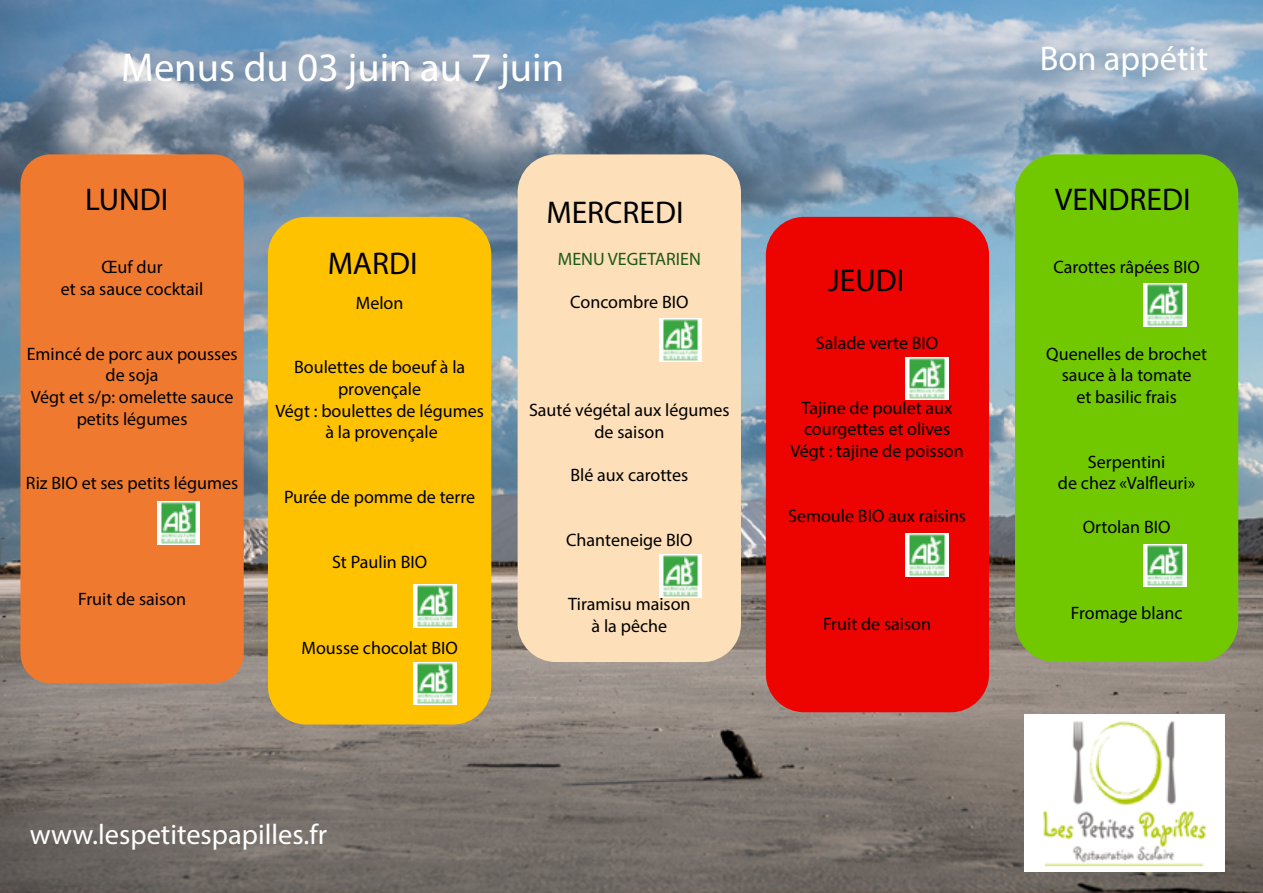
<style>
.page{position:relative;width:1263px;height:893px;background:#fff}
.page>*{position:absolute;margin:0;border:0;box-sizing:border-box;transform-origin:0 0}
.t1{font:40.5px "Myriad Pro";color:#fff}
.t2{font:34.5px "Myriad Pro";color:#fff}
.t3{font:31.5px "Myriad Pro";color:#000}
.t4{font:28.5px "Myriad Pro";color:#fff}
.t5{font:18px/21.6px "Myriad Pro";color:#000;text-align:center}
.t6{font:18px "Myriad Pro";color:#1d591a}
</style>
<div class="page">
<img style="left:0;top:0;width:1263px;height:893px">
<div style="left:1015px;top:154px;width:223px;height:508px;background:#71c800;border-radius:40px"></div>
<div style="left:766px;top:217px;width:223px;height:495px;background:#ed0400;border-radius:38px"></div>
<div style="left:518px;top:154px;width:223px;height:508px;background:#fddfb9;border-radius:38px"></div>
<div style="left:268px;top:217px;width:223px;height:507px;background:#fec200;border-radius:38px"></div>
<div style="left:20px;top:154px;width:224px;height:529px;background:#ef7a2f;border-radius:30px"></div>
<img style="left:1024px;top:714px;width:200px;height:158px">
<img style="left:1144px;top:284px;width:42px;height:42px">
<img style="left:1144px;top:544px;width:42px;height:43px">
<img style="left:414px;top:662px;width:42px;height:42px">
<img style="left:414px;top:585px;width:42px;height:42px">
<img style="left:157px;top:502px;width:43px;height:42px">
<img style="left:659px;top:319px;width:43px;height:42px">
<img style="left:905px;top:357px;width:43px;height:43px">
<img style="left:905px;top:534px;width:43px;height:42px">
<img style="left:659px;top:555px;width:43px;height:42px">
<h1 class="t1" style="left:121px;top:42px;width:444px">Menus du 03 juin au 7 juin</h1>
<h3 class="t3" style="left:85px;top:180px;width:85px">LUNDI</h3>
<p class="t5" style="left:61px;top:256px;width:144px">Œuf dur<br>et sa sauce cocktail</p>
<p class="t5" style="left:27px;top:343px;width:212px">Emincé de porc aux pousses de soja<br>Végt et s/p: omelette sauce petits légumes</p>
<p class="t5" style="left:26px;top:472px;width:214px">Riz BIO et ses petits légumes</p>
<p class="t5" style="left:78px;top:587px;width:110px">Fruit de saison</p>
<h3 class="t3" style="left:328px;top:244px;width:91px">MARDI</h3>
<p class="t5" style="left:356px;top:291px;width:49px">Melon</p>
<p class="t5" style="left:275px;top:356px;width:210px">Boulettes de boeuf à la provençale<br>Végt : boulettes de légumes à la provençale</p>
<p class="t5" style="left:284px;top:486px;width:193px">Purée de pomme de terre</p>
<p class="t5" style="left:332px;top:551px;width:97px">St Paulin BIO</p>
<p class="t5" style="left:301px;top:637px;width:158px">Mousse chocolat BIO</p>
<h3 class="t3" style="left:546px;top:193px;width:139px">MERCREDI</h3>
<p class="t6" style="left:558px;top:248px;width:144px">MENU VEGETARIEN</p>
<p class="t5" style="left:570px;top:291px;width:120px">Concombre BIO</p>
<p class="t5" style="left:529px;top:399px;width:202px">Sauté végétal aux légumes de saison</p>
<p class="t5" style="left:570px;top:464px;width:119px">Blé aux carottes</p>
<p class="t5" style="left:566px;top:528px;width:128px">Chanteneige BIO</p>
<p class="t5" style="left:568px;top:593px;width:124px">Tiramisu maison à la pêche</p>
<h3 class="t3" style="left:828px;top:261px;width:78px">JEUDI</h3>
<p class="t5" style="left:816px;top:332px;width:124px">Salade verte BIO</p>
<p class="t5" style="left:790px;top:397px;width:175px">Tajine de poulet aux courgettes et olives<br>Végt : tajine de poisson</p>
<p class="t5" style="left:788px;top:505px;width:180px">Semoule BIO aux raisins</p>
<p class="t5" style="left:823px;top:613px;width:110px">Fruit de saison</p>
<h3 class="t4" style="left:30px;top:816px;width:299px">www.lespetitespapilles.fr</h3>
<h2 class="t2" style="left:1040px;top:37px;width:170px">Bon appétit</h2>
<h3 class="t3" style="left:1055px;top:180px;width:137px">VENDREDI</h3>
<p class="t5" style="left:1053px;top:256px;width:148px">Carottes râpées BIO</p>
<p class="t5" style="left:1046px;top:343px;width:162px">Quenelles de brochet sauce à la tomate<br>et basilic frais</p>
<p class="t5" style="left:1058px;top:451px;width:139px">Serpentini<br>de chez «Valfleuri»</p>
<p class="t5" style="left:1083px;top:515px;width:89px">Ortolan BIO</p>
<p class="t5" style="left:1071px;top:602px;width:113px">Fromage blanc</p>
</div>
